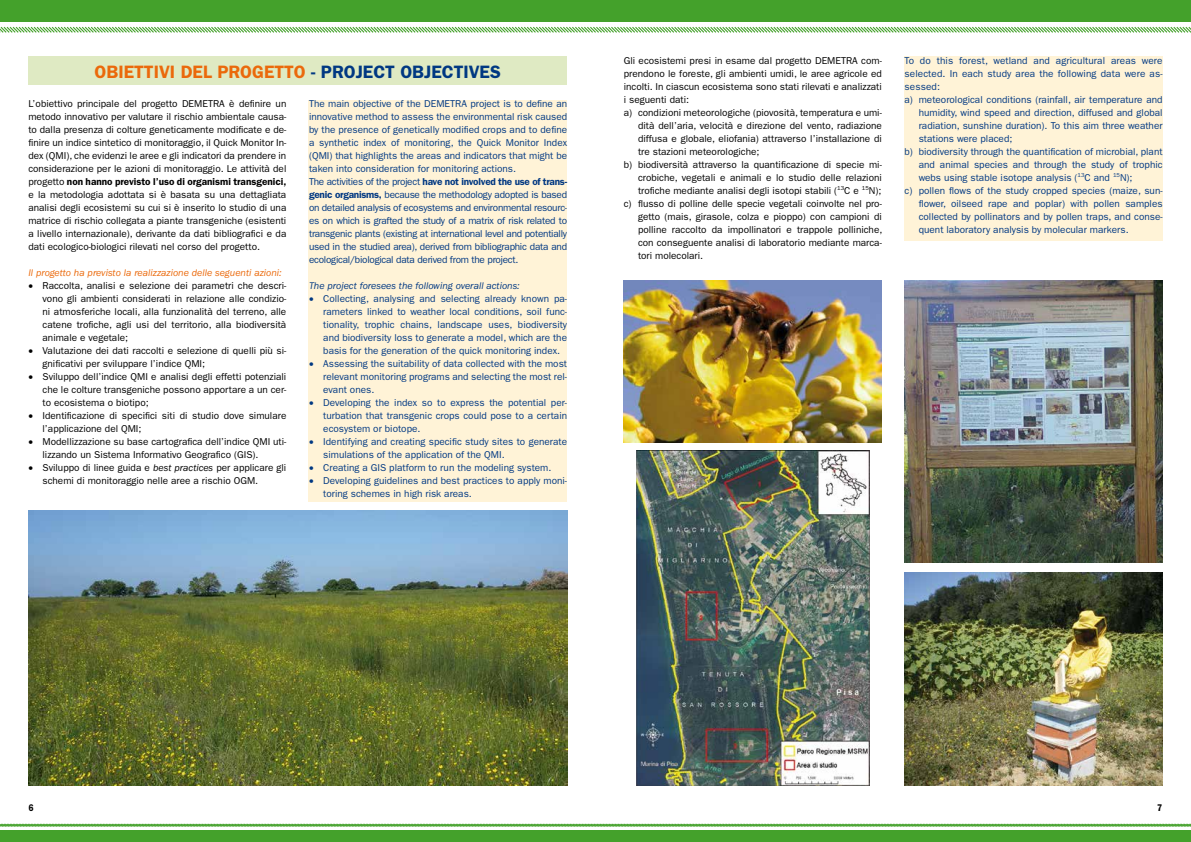
<style>
.page{position:relative;width:1191px;height:842px;background:#fff}
.page>*{position:absolute;margin:0;border:0;box-sizing:border-box;transform-origin:0 0}
.t1{font:600 18px "ITC Franklin Gothic Std";color:#eb690b}
.t2{font:10px/13px "ITC Franklin Gothic Std";color:#000}
.t3{font:10px/13px "ITC Franklin Gothic Std";color:#003882;text-align:justify}
.t4{font:10px/13px "ITC Franklin Gothic Std";letter-spacing:-.025em;color:#003882}
.t5{font:italic 10px "ITC Franklin Gothic Std";color:#eb690b}
.t6{font:italic 10px "ITC Franklin Gothic Std";color:#003882}
.t7{font:10px "ITC Franklin Gothic Std Dm Cd";color:#000}
.s1{color:#003882}
.s2{font-weight:600}
.s3{font-style:italic}
</style>
<div class="page">
<div style="left:0;top:0;width:1191px;height:22px;background:#44a12b"></div>
<div style="left:0;top:831px;width:1191px;height:11px;background:#44a12b"></div>
<svg style="left:0;top:823px;width:1191px;height:4px;background:#8bc47c"></svg>
<svg style="left:0;top:26px;width:1191px;height:7px"></svg>
<div style="left:904px;top:57px;width:259px;height:184px;background:#fff3d7"></div>
<div style="left:308px;top:101px;width:259px;height:401px;background:#fff3d7"></div>
<div style="left:28px;top:57px;width:539px;height:28px;background:#dfeac3"></div>
<img style="left:624px;top:281px;width:258px;height:162px">
<img style="left:28px;top:511px;width:539px;height:274px">
<img style="left:636px;top:450px;width:233px;height:335px">
<img style="left:904px;top:573px;width:258px;height:212px">
<img style="left:904px;top:281px;width:258px;height:282px">
<h1 class="t1" style="left:95px;top:61px;width:408px">OBIETTIVI DEL PROGETTO <span class="s1">- PROJECT OBJECTIVES</span></h1>
<p class="t2" style="left:28px;top:97px;width:259px;text-align:justify">L’obiettivo principale del progetto DEMETRA è definire un metodo innovativo per valutare il rischio ambientale causa&shy;to dalla presenza di colture geneticamente modificate e de&shy;finire un indice sintetico di monitoraggio, il Quick Monitor In&shy;dex (QMI), che evidenzi le aree e gli indicatori da prendere in considerazione per le azioni di monitoraggio. Le attività del progetto <span class="s2">non hanno previsto l’uso di organismi transgenici, </span>e la metodologia adottata si è basata su una dettagliata analisi degli ecosistemi su cui si è inserito lo studio di una matrice di rischio collegata a piante transgeniche (esistenti a livello internazionale), derivante da dati bibliografici e da dati ecologico-biologici rilevati nel corso del progetto.</p>
<p class="t5" style="left:28px;top:267px;width:255px">Il progetto ha previsto la realizzazione delle seguenti azioni:</p>
<p class="t2" style="left:43px;top:279px;width:245px;text-align:justify;text-indent:-14px">• Raccolta, analisi e selezione dei parametri che descri&shy;vono gli ambienti considerati in relazione alle condizio&shy;ni atmosferiche locali, alla funzionalità del terreno, alle catene trofiche, agli usi del territorio, alla biodiversità animale e vegetale;</p>
<p class="t2" style="left:43px;top:344px;width:245px;text-indent:-14px">• Valutazione dei dati raccolti e selezione di quelli più si&shy;gnificativi per sviluppare l’indice QMI;</p>
<p class="t2" style="left:43px;top:370px;width:245px;text-align:justify;text-indent:-14px">• Sviluppo dell’indice QMI e analisi degli effetti potenziali che le colture transgeniche possono apportare a un cer&shy;to ecosistema o biotipo;</p>
<p class="t2" style="left:43px;top:409px;width:245px;text-indent:-14px">• Identificazione di specifici siti di studio dove simulare l’applicazione del QMI;</p>
<p class="t2" style="left:43px;top:435px;width:245px;text-indent:-14px">• Modellizzazione su base cartografica dell’indice QMI uti&shy;lizzando un Sistema Informativo Geografico (GIS).</p>
<p class="t2" style="left:43px;top:461px;width:245px;text-indent:-14px">• Sviluppo di linee guida e <span class="s3">best practices</span> per applicare gli schemi di monitoraggio nelle aree a rischio OGM.</p>
<p class="t4" style="left:309px;top:97px;width:260px">The main objective of the DEMETRA project is to define an innovative method to assess the environmental risk caused by the presence of genetically modified crops and to define a synthetic index of monitoring, the Quick Monitor Index (QMI) that highlights the areas and indicators that might be taken into consideration for monitoring actions.<br>The activities of the project <span class="s2">have not involved the use of trans&shy;genic organisms,</span> because the methodology adopted is based on detailed analysis of ecosystems and environmental resourc&shy;es on which is grafted the study of a matrix of risk related to transgenic plants (existing at international level and potentially used in the studied area), derived from bibliographic data and ecological/biological data derived from the project.</p>
<p class="t6" style="left:309px;top:280px;width:212px">The project foresees the following overall actions:</p>
<p class="t3" style="left:323px;top:292px;width:245px;text-indent:-14px">• Collecting, analysing and selecting already known pa&shy;rameters linked to weather local conditions, soil func&shy;tionality, trophic chains, landscape uses, biodiversity and biodiversity loss to generate a model, which are the basis for the generation of the quick monitoring index.</p>
<p class="t3" style="left:323px;top:357px;width:245px;text-indent:-14px">• Assessing the suitability of data collected with the most relevant monitoring programs and selecting the most rel&shy;evant ones.</p>
<p class="t3" style="left:323px;top:396px;width:245px;text-indent:-14px">• Developing the index so to express the potential per&shy;turbation that transgenic crops could pose to a certain ecosystem or biotope.</p>
<p class="t3" style="left:323px;top:435px;width:245px;text-indent:-14px">• Identifying and creating specific study sites to generate simulations of the application of the QMI.</p>
<p class="t3" style="left:309px;top:461px;width:244px">• Creating a GIS platform to run the modeling system.</p>
<p class="t3" style="left:323px;top:474px;width:245px;text-indent:-14px">• Developing guidelines and best practices to apply moni&shy;toring schemes in high risk areas.</p>
<p class="t2" style="left:624px;top:54px;width:259px">Gli ecosistemi presi in esame dal progetto DEMETRA com-</p>
<p class="t2" style="left:624px;top:67px;width:259px">prendono le foreste, gli ambienti umidi, le aree agricole ed</p>
<p class="t2" style="left:624px;top:80px;width:259px">incolti. In ciascun ecosistema sono stati rilevati e analizzati</p>
<p class="t2" style="left:624px;top:93px;width:67px">i seguenti dati:</p>
<p class="t2" style="left:624px;top:106px;width:259px">a) condizioni meteorologiche (piovosità, temperatura e umi-</p>
<p class="t2" style="left:638px;top:119px;width:245px">dità dell’aria, velocità e direzione del vento, radiazione</p>
<p class="t2" style="left:638px;top:132px;width:245px">diffusa e globale, eliofania) attraverso l’installazione di</p>
<p class="t2" style="left:638px;top:145px;width:123px">tre stazioni meteorologiche;</p>
<p class="t2" style="left:624px;top:158px;width:259px">b) biodiversità attraverso la quantificazione di specie mi-</p>
<p class="t2" style="left:638px;top:171px;width:245px">crobiche, vegetali e animali e lo studio delle relazioni</p>
<p class="t2" style="left:638px;top:184px;width:245px">trofiche mediante analisi degli isotopi stabili (<sup>13</sup>C e <sup>15</sup>N);</p>
<p class="t2" style="left:624px;top:197px;width:259px">c) flusso di polline delle specie vegetali coinvolte nel pro-</p>
<p class="t2" style="left:638px;top:210px;width:245px">getto (mais, girasole, colza e pioppo) con campioni di</p>
<p class="t2" style="left:638px;top:223px;width:246px">polline raccolto da impollinatori e trappole polliniche,</p>
<p class="t2" style="left:638px;top:236px;width:245px">con conseguente analisi di laboratorio mediante marca-</p>
<p class="t2" style="left:638px;top:249px;width:67px">tori molecolari.</p>
<p class="t3" style="left:904px;top:54px;width:259px">To do this forest, wetland and agricultural areas were</p>
<p class="t3" style="left:904px;top:67px;width:259px">selected. In each study area the following data were as-</p>
<p class="t3" style="left:904px;top:80px;width:37px">sessed:</p>
<p class="t3" style="left:904px;top:93px;width:259px">a) meteorological conditions (rainfall, air temperature and</p>
<p class="t3" style="left:918px;top:106px;width:245px">humidity, wind speed and direction, diffused and global</p>
<p class="t3" style="left:918px;top:119px;width:245px">radiation, sunshine duration). To this aim three weather</p>
<p class="t3" style="left:918px;top:132px;width:95px">stations were placed;</p>
<p class="t3" style="left:904px;top:145px;width:259px">b) biodiversity through the quantification of microbial, plant</p>
<p class="t3" style="left:918px;top:158px;width:245px">and animal species and through the study of trophic</p>
<p class="t3" style="left:918px;top:171px;width:215px">webs using stable isotope analysis (<sup>13</sup>C and <sup>15</sup>N);</p>
<p class="t3" style="left:904px;top:184px;width:259px">c) pollen flows of the study cropped species (maize, sun-</p>
<p class="t3" style="left:918px;top:197px;width:245px">flower, oilseed rape and poplar) with pollen samples</p>
<p class="t3" style="left:918px;top:210px;width:245px">collected by pollinators and by pollen traps, and conse-</p>
<p class="t3" style="left:918px;top:223px;width:211px">quent laboratory analysis by molecular markers.</p>
<p class="t7" style="left:28px;top:802px;width:7px">6</p>
<p class="t7" style="left:1157px;top:802px;width:7px">7</p>
</div>
